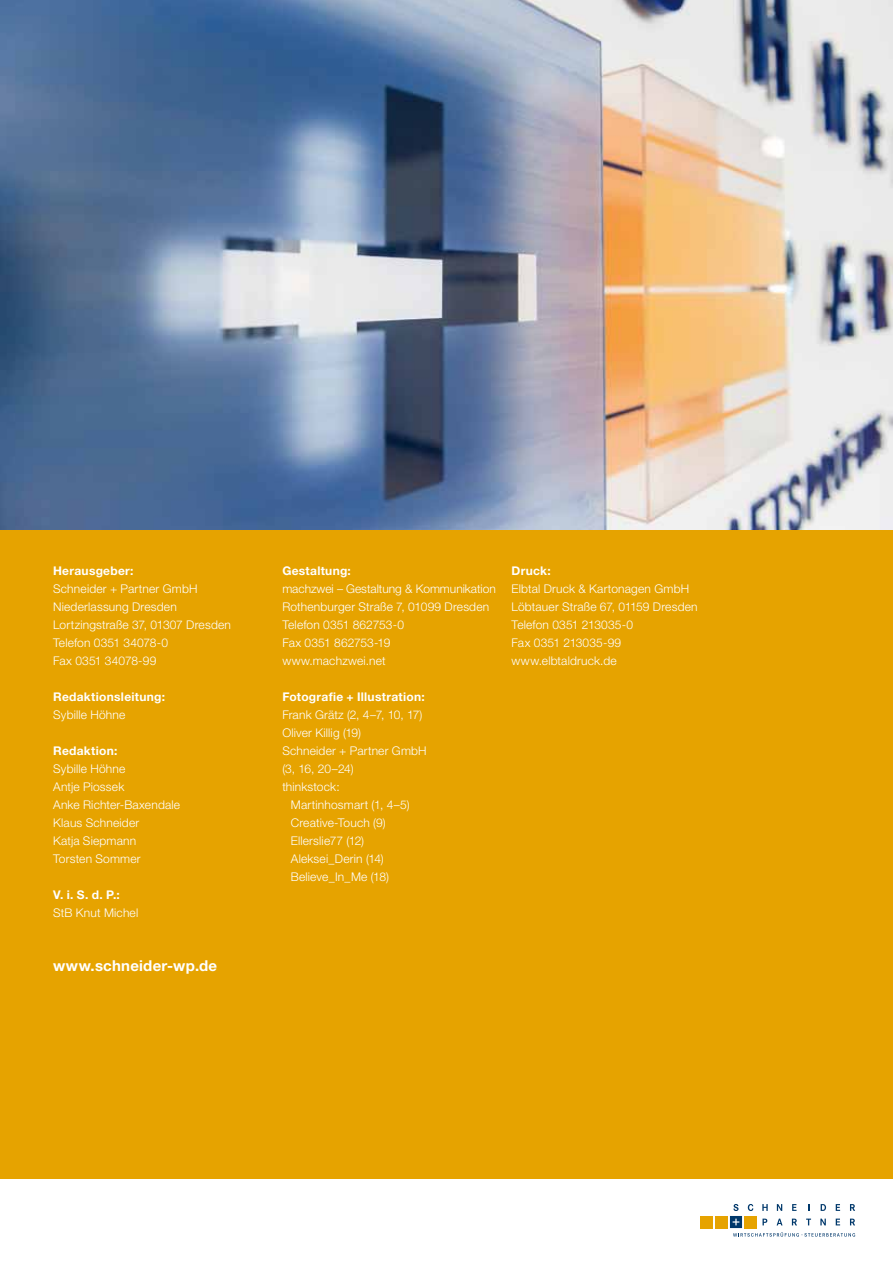
<style>
.page{position:relative;width:893px;height:1263px;background:#fff}
.page>*{position:absolute;margin:0;border:0;box-sizing:border-box;transform-origin:0 0}
.t1{font:700 15px "Helvetica Neue LT Std";letter-spacing:.015em;color:#fff}
.t2{font:300 12px/18px "Helvetica Neue LT Std";letter-spacing:.015em;color:#fff}
.t3{font:700 12px "Helvetica Neue LT Std";letter-spacing:.025em;color:#fff}
</style>
<div class="page">
<div style="left:715px;top:1216px;width:12px;height:12px;background:#e6a300"></div>
<div style="left:701px;top:1216px;width:12px;height:12px;background:#e6a300"></div>
<svg style="left:730px;top:1204px;width:125px;height:32px"></svg>
<div style="left:0;top:0;width:893px;height:1178px;background:#e6a300"></div>
<img style="left:0;top:0;width:893px;height:530px">
<p class="t3" style="left:53px;top:563px;width:82px">Herausgeber:</p>
<p class="t2" style="left:53px;top:579px;width:179px">Schneider + Partner GmbH<br>Niederlassung Dresden<br>Lortzingstraße 37, 01307 Dresden<br>Telefon 0351 34078-0<br>Fax 0351 34078-99</p>
<p class="t3" style="left:53px;top:689px;width:113px">Redaktionsleitung:</p>
<p class="t2" style="left:53px;top:705px;width:74px">Sybille Höhne</p>
<p class="t3" style="left:53px;top:743px;width:66px">Redaktion:</p>
<p class="t2" style="left:53px;top:759px;width:129px">Sybille Höhne<br>Antje Piossek<br>Anke Richter-Baxendale<br>Klaus Schneider<br>Katja Siepmann<br>Torsten Sommer</p>
<p class="t3" style="left:53px;top:887px;width:68px">V. i. S. d. P.:</p>
<p class="t2" style="left:53px;top:903px;width:87px">StB Knut Michel</p>
<p class="t1" style="left:53px;top:956px;width:166px">www.schneider-wp.de</p>
<p class="t3" style="left:282px;top:563px;width:70px">Gestaltung:</p>
<p class="t2" style="left:282px;top:579px;width:215px">machzwei – Gestaltung &amp; Kommunikation<br>Rothenburger Straße 7, 01099 Dresden<br>Telefon 0351 862753-0<br>Fax 0351 862753-19 www.machzwei.net</p>
<p class="t3" style="left:282px;top:689px;width:144px">Fotografie + Illustration:</p>
<p class="t2" style="left:282px;top:705px;width:146px">Frank Grätz (2, 4–7, 10, 17)<br>Oliver Killig (19)<br>Schneider + Partner GmbH (3, 16, 20–24)<br>thinkstock:</p>
<p class="t2" style="left:291px;top:795px;width:120px">Martinhosmart (1, 4–5)<br>Creative-Touch (9)<br>Ellerslie77 (12)<br>Aleksei_Derin (14)<br>Believe_In_Me (18)</p>
<p class="t3" style="left:512px;top:563px;width:41px">Druck:</p>
<p class="t2" style="left:512px;top:579px;width:188px">Elbtal Druck &amp; Kartonagen GmbH<br>Löbtauer Straße 67, 01159 Dresden<br>Telefon 0351 213035-0<br>Fax 0351 213035-99 www.elbtaldruck.de</p>
</div>
